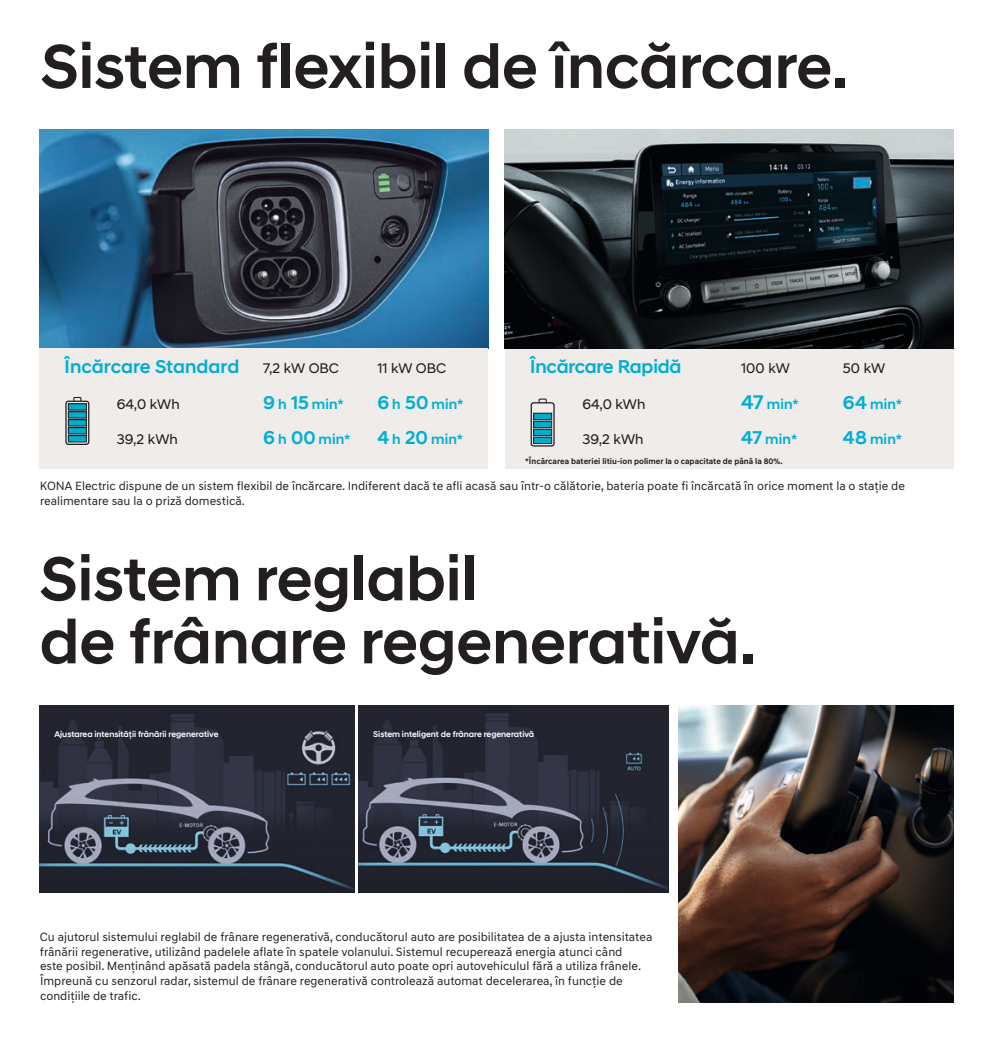
<style>
.page{position:relative;width:993px;height:1042px;background:#fff}
.page>*{position:absolute;margin:0;border:0;box-sizing:border-box;transform-origin:0 0}
.t1{font:500 63px/63px "Hyundai Sans Head";color:#231f20}
._04_LegalText_ImageD{font:500 18.9px "Hyundai Sans Head";letter-spacing:-.01em;color:#00aed5}
._04_LegalText_ImageD-2{font:500 14.17px "Hyundai Sans Head";letter-spacing:.015em;color:#00aed5}
._04_LegalText_ImageD-3{font:14.17px "Hyundai Sans Head";color:#231f20}
.Image_text{font:12.25px/14.7px "Hyundai Sans Text";color:#231f20}
.t2{font:500 8.4px "Hyundai Sans Head";color:#fff}
._10_Legal_Text_Image{font:700 8.22px "Hyundai Sans Text";color:#231f20}
.s1{font-size:18.9px}
.s2{font-size:18.55px}
.s3{font-size:20.12px}
</style>
<div class="page">
<img style="left:40px;top:130px;width:448px;height:219px">
<div style="left:40px;top:349px;width:448px;height:120px;background:#efece9"></div>
<div style="left:504px;top:349px;width:448px;height:120px;background:#efece9"></div>
<div style="left:65px;top:401px;width:24px;height:44px;border:1px solid #1c1d1d;border-radius:2px"></div>
<svg style="left:73px;top:397px;width:9px;height:5px"></svg>
<div style="left:68px;top:420px;width:18px;height:6px;background:#00accd"></div>
<div style="left:68px;top:419px;width:19px;height:7px;border:1px solid #1c1d1d"></div>
<div style="left:68px;top:428px;width:18px;height:6px;background:#00accd"></div>
<div style="left:68px;top:427px;width:19px;height:7px;border:1px solid #1c1d1d"></div>
<div style="left:68px;top:412px;width:18px;height:6px;background:#00accd"></div>
<div style="left:68px;top:411px;width:19px;height:7px;border:1px solid #1c1d1d"></div>
<div style="left:68px;top:404px;width:18px;height:6px;background:#00accd"></div>
<div style="left:68px;top:403px;width:19px;height:7px;border:1px solid #1c1d1d"></div>
<div style="left:68px;top:435px;width:18px;height:7px;background:#00accd"></div>
<div style="left:68px;top:435px;width:19px;height:7px;border:1px solid #1c1d1d"></div>
<img style="left:504px;top:130px;width:448px;height:219px">
<div style="left:530px;top:402px;width:24px;height:44px;border:1px solid #1c1d1d;border-radius:2px"></div>
<svg style="left:538px;top:398px;width:9px;height:6px"></svg>
<div style="left:533px;top:421px;width:18px;height:6px;background:#00accd"></div>
<div style="left:533px;top:421px;width:18px;height:7px;border:1px solid #1c1d1d"></div>
<div style="left:533px;top:429px;width:18px;height:6px;background:#00accd"></div>
<div style="left:533px;top:429px;width:18px;height:7px;border:1px solid #1c1d1d"></div>
<div style="left:533px;top:413px;width:18px;height:6px;background:#00accd"></div>
<div style="left:533px;top:413px;width:18px;height:7px;border:1px solid #1c1d1d"></div>
<div style="left:533px;top:437px;width:18px;height:6px;background:#00accd"></div>
<div style="left:533px;top:437px;width:18px;height:7px;border:1px solid #1c1d1d"></div>
<img style="left:40px;top:705px;width:314px;height:188px">
<img style="left:358px;top:705px;width:310px;height:188px">
<img style="left:678px;top:705px;width:274px;height:297px">
<p class="t1" style="left:41px;top:35px;width:809px">Sistem flexibil de încărcare.</p>
<p class="_04_LegalText_ImageD" style="left:65px;top:355px;width:176px">Încărcare Standard</p>
<p class="_04_LegalText_ImageD" style="left:530px;top:355px;width:153px">Încărcare Rapidă</p>
<p class="_04_LegalText_ImageD-3" style="left:263px;top:360px;width:77px">7,2 kW OBC</p>
<p class="_04_LegalText_ImageD-3" style="left:377px;top:360px;width:70px">11 kW OBC</p>
<p class="_04_LegalText_ImageD-3" style="left:741px;top:360px;width:50px">100 kW</p>
<p class="_04_LegalText_ImageD-3" style="left:842px;top:360px;width:44px">50 kW</p>
<p class="_04_LegalText_ImageD-3" style="left:117px;top:395px;width:64px">64,0 kWh</p>
<p class="_04_LegalText_ImageD-2" style="left:263px;top:395px;width:82px"><span class="s1">9</span> h <span class="s1">15</span> min*</p>
<p class="_04_LegalText_ImageD-2" style="left:377px;top:395px;width:88px"><span class="s1">6</span> h <span class="s1">50</span> min*</p>
<p class="_04_LegalText_ImageD-3" style="left:117px;top:431px;width:62px">39,2 kWh</p>
<p class="_04_LegalText_ImageD-2" style="left:263px;top:431px;width:89px"><span class="s1">6</span> h <span class="s2">00</span> min*</p>
<p class="_04_LegalText_ImageD-2" style="left:377px;top:431px;width:87px"><span class="s1">4</span> h <span class="s1">20</span> min*</p>
<p class="_04_LegalText_ImageD-3" style="left:582px;top:395px;width:64px">64,0 kWh</p>
<p class="_04_LegalText_ImageD-2" style="left:741px;top:395px;width:59px"><span class="s3">47</span> min*</p>
<p class="_04_LegalText_ImageD-2" style="left:842px;top:395px;width:60px"><span class="s1">64</span> min*</p>
<p class="_04_LegalText_ImageD-3" style="left:582px;top:431px;width:62px">39,2 kWh</p>
<p class="_04_LegalText_ImageD-2" style="left:741px;top:431px;width:57px"><span class="s1">47</span> min*</p>
<p class="_04_LegalText_ImageD-2" style="left:842px;top:431px;width:60px"><span class="s1">48</span> min*</p>
<p class="_10_Legal_Text_Image" style="left:525px;top:456px;width:259px">*Încărcarea bateriei litiu-ion polimer la o capacitate de până la 80%.</p>
<p class="Image_text" style="left:40px;top:479px;width:866px">KONA Electric dispune de un sistem flexibil de încărcare. Indiferent dacă te afli acasă sau într-o călătorie, bateria poate fi încărcată în orice moment la o stație de realimentare sau la o priză domestică.</p>
<p class="t1" style="left:40px;top:547px;width:717px">Sistem reglabil<br>de frânare regenerativă.</p>
<p class="t2" style="left:54px;top:729px;width:165px">Ajustarea intensității frânării regenerative</p>
<p class="t2" style="left:373px;top:729px;width:162px">Sistem inteligent de frânare regenerativă</p>
<p class="Image_text" style="left:40px;top:929px;width:614px">Cu ajutorul sistemului reglabil de frânare regenerativă, conducătorul auto are posibilitatea de a ajusta intensitatea frânării regenerative, utilizând padelele aflate în spatele volanului. Sistemul recuperează energia atunci când<br>este posibil. Menținând apăsată padela stângă, conducătorul auto poate opri autovehiculul fără a utiliza frânele.<br>Împreună cu senzorul radar, sistemul de frânare regenerativă controlează automat decelerarea, în funcție de condițiile de trafic.</p>
</div>
